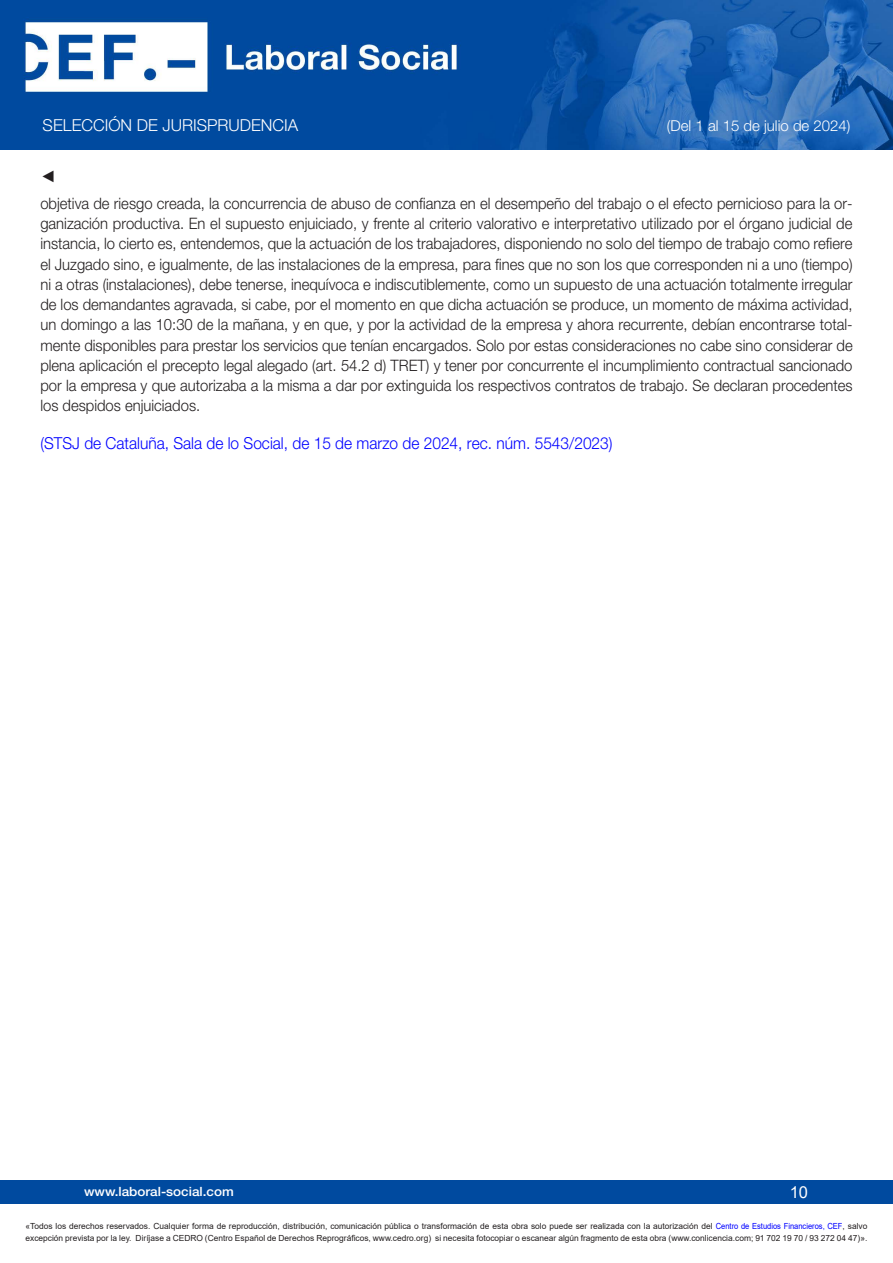
<style>
.page{position:relative;width:893px;height:1263px;background:#fff}
.page>*{position:absolute;margin:0;border:0;box-sizing:border-box;transform-origin:0 0}
.Contenido_nuevo{font:300 16.5px "Helvetica Neue LT Std";color:#00f;scale:.94 1}
.t1{font:300 16.5px "Helvetica Neue LT Std";color:#fff}
.t2{font:16.5px "Arial";color:#fff}
.Contenido_nuevo-2{font:16.5px "Arial";color:#231f20;scale:.94 1}
.Contenido_nuevo-3{font:300 15.75px/20.2px "Helvetica Neue LT Std";color:#231f20;text-align:justify;scale:.94 1}
.t3{font:300 15px "Helvetica Neue LT Std";color:#fff}
.t4{font:500 12.75px "Helvetica Neue LT Std";color:#fff;scale:1.06 1}
.t5{font:8.4px/12px "Arial";color:#231f20}
.s1{color:#00f}
</style>
<div class="page">
<div style="left:0;top:1180px;width:893px;height:23px;background:#004a9f"></div>
<img style="left:0;top:0;width:893px;height:149px">
<p class="t1" style="left:43px;top:115px;width:257px">SELECCIÓN DE JURISPRUDENCIA</p>
<p class="t3" style="left:667px;top:117px;width:185px">(Del 1 al 15 de julio de 2024)</p>
<p class="Contenido_nuevo-2" style="left:40px;top:165px;width:18px">◄</p>
<p class="Contenido_nuevo-3" style="left:40px;top:193px;width:866px">objetiva de riesgo creada, la concurrencia de abuso de confianza en el desempeño del trabajo o el efecto pernicioso para la or&shy;ganización productiva. En el supuesto enjuiciado, y frente al criterio valorativo e interpretativo utilizado por el órgano judicial de instancia, lo cierto es, entendemos, que la actuación de los trabajadores, disponiendo no solo del tiempo de trabajo como refiere el Juzgado sino, e igualmente, de las instalaciones de la empresa, para fines que no son los que corresponden ni a uno (tiempo) ni a otras (instalaciones), debe tenerse, inequívoca e indiscutiblemente, como un supuesto de una actuación totalmente irregular de los demandantes agravada, si cabe, por el momento en que dicha actuación se produce, un momento de máxima actividad, un domingo a las 10:30 de la mañana, y en que, y por la actividad de la empresa y ahora recurrente, debían encontrarse total&shy;mente disponibles para prestar los servicios que tenían encargados. Solo por estas consideraciones no cabe sino considerar de plena aplicación el precepto legal alegado (art. 54.2 d) TRET) y tener por concurrente el incumplimiento contractual sancionado por la empresa y que autorizaba a la misma a dar por extinguida los respectivos contratos de trabajo. Se declaran procedentes los despidos enjuiciados.</p>
<p class="Contenido_nuevo" style="left:40px;top:433px;width:610px">(STSJ de Cataluña, Sala de lo Social, de 15 de marzo de 2024, rec. núm. 5543/2023)</p>
<p class="t4" style="left:84px;top:1184px;width:143px">www.laboral-social.com</p>
<p class="t2" style="left:790px;top:1180px;width:20px">10</p>
<p class="t5" style="left:26px;top:1220px;width:843px">«Todos los derechos reservados. Cualquier forma de reproducción, distribución, comunicación pública o transformación de esta obra solo puede ser realizada con la autorización del <span class="s1">Centro de Estudios Financieros, CEF</span>, salvo excepción prevista por la ley. Diríjase a CEDRO (Centro Español de Derechos Reprográficos, www.cedro.org) si necesita fotocopiar o escanear algún fragmento de esta obra (www.conlicencia.com; 91 702 19 70 / 93 272 04 47)».</p>
</div>
